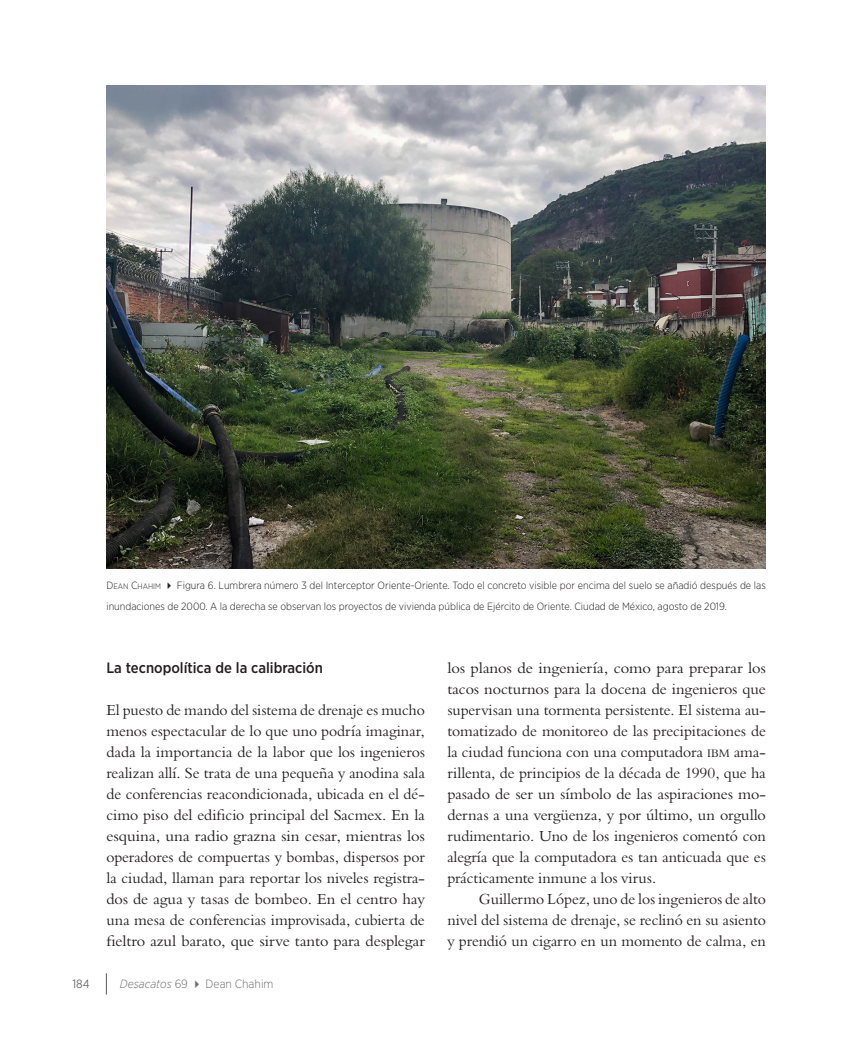
<style>
.page{position:relative;width:851px;height:1063px;background:#fff}
.page>*{position:absolute;margin:0;border:0;box-sizing:border-box;transform-origin:0 0}
.TEXTO_GENERAL_S_S{font:15px/21px "Bergamo Std";color:#231f20;text-align:justify}
.TEXTO_GENERAL_S_S-2{font:15px/21px "Bergamo Std";color:#231f20;text-align:justify;scale:1.05 1}
.TEXTO_GENERAL{font:15px/21px "Bergamo Std";letter-spacing:-.005em;color:#231f20;text-align:justify}
.T2{font:500 15px "Gotham Narrow";color:#231f20}
.t1{font:300 12px "Gotham Narrow";color:#6c6d70}
.t2{font:12px "Gotham Narrow";color:#6c6d70}
.FOTO_PIE_-_horizonta{font:300 10.5px/21px "Gotham Narrow";color:#231f20}
.s1{font-style:inherit}
.s2{font-size:7.8px}
.s3{font-style:italic}
.s4{font-size:11.25px}
</style>
<div class="page">
<svg style="left:106px;top:973px;width:1px;height:22px"></svg>
<img style="left:106px;top:85px;width:659px;height:483px">
<p class="FOTO_PIE_-_horizonta" style="left:106px;top:575px;width:661px"><span class="s1">D</span><span class="s2">EAN</span> <span class="s1">C</span><span class="s2">HAHIM</span> ✔ Figura 6. Lumbrera número 3 del Interceptor Oriente-Oriente. Todo el concreto visible por encima del suelo se añadió después de las inundaciones de 2000. A la derecha se observan los proyectos de vivienda pública de Ejército de Oriente. Ciudad de México, agosto de 2019.</p>
<p class="T2" style="left:106px;top:658px;width:218px">La tecnopolítica de la calibración</p>
<p class="TEXTO_GENERAL_S_S" style="left:106px;top:700px;width:320px">El puesto de mando del sistema de drenaje es mucho menos espectacular de lo que uno podría imaginar, dada la importancia de la labor que los ingenieros realizan allí. Se trata de una pequeña y anodina sala de conferencias reacondicionada, ubicada en el dé&shy;cimo piso del edificio principal del Sacmex. En la esquina, una radio grazna sin cesar, mientras los operadores de compuertas y bombas, dispersos por la ciudad, llaman para reportar los niveles registra&shy;dos de agua y tasas de bombeo. En el centro hay una mesa de conferencias improvisada, cubierta de fieltro azul barato, que sirve tanto para desplegar</p>
<p class="t2" style="left:72px;top:976px;width:19px">184</p>
<p class="t1" style="left:120px;top:976px;width:155px"><span class="s3">Desacatos</span> 69 ✔ Dean Chahim</p>
<p class="TEXTO_GENERAL_S_S-2" style="left:447px;top:658px;width:305px">los planos de ingeniería, como para preparar los tacos nocturnos para la docena de ingenieros que supervisan una tormenta persistente. El sistema au&shy;tomatizado de monitoreo de las precipitaciones de la ciudad funciona con una computadora <span class="s4">ibm</span> ama&shy;rillenta<span class="s1">,</span> de principios de la década de 1990, que ha pasado de ser un símbolo de las aspiraciones mo&shy;dernas a una vergüenza, y por último, un orgullo rudimentario. Uno de los ingenieros comentó con alegría que la computadora es tan anticuada que es prácticamente inmune a los virus.</p>
<p class="TEXTO_GENERAL" style="left:447px;top:889px;width:320px;text-indent:32px">Guillermo López, uno de los ingenieros de alto nivel del sistema de drenaje, se reclinó en su asiento y prendió un cigarro en un momento de calma, en</p>
</div>
